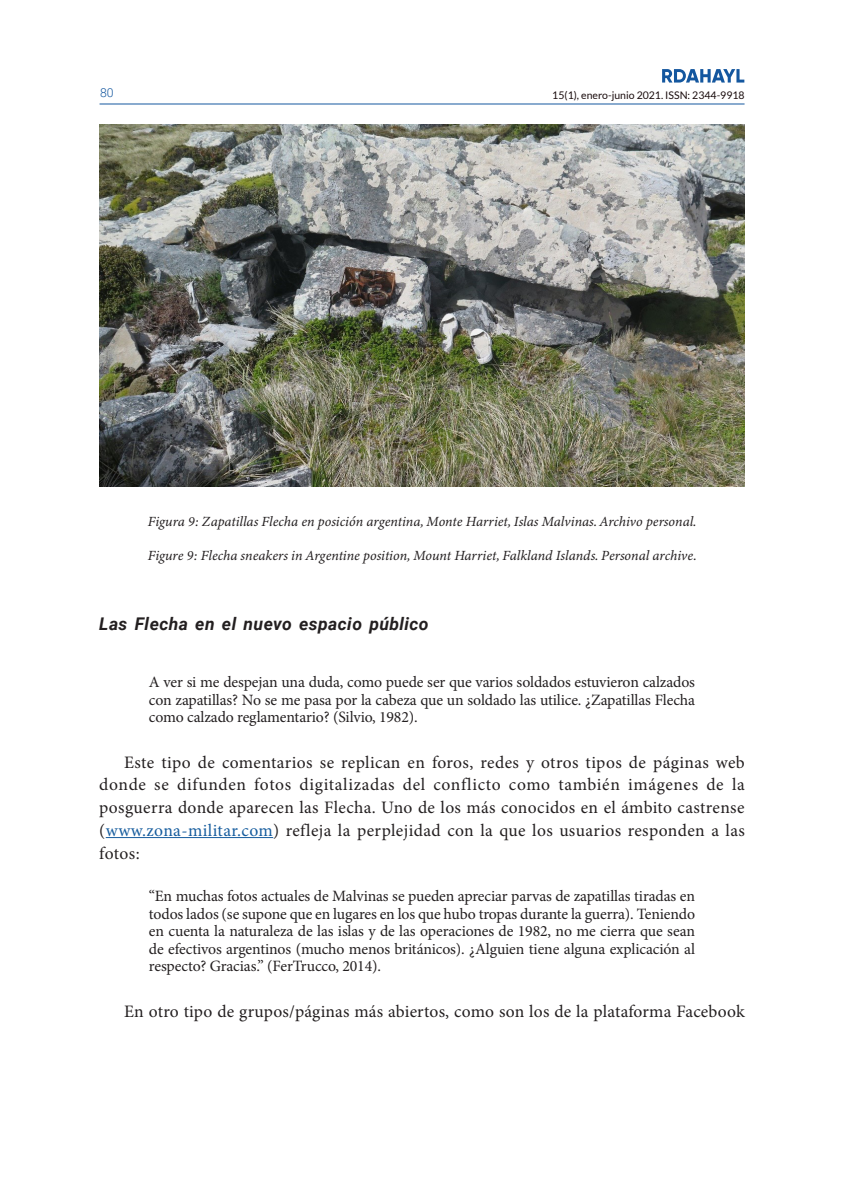
<style>
.page{position:relative;width:844px;height:1191px;background:#fff}
.page>*{position:absolute;margin:0;border:0;box-sizing:border-box;transform-origin:0 0}
.Cuerpo_de_texto{font:17.5px/22.8px "Minion Pro";letter-spacing:.015em;color:#231f20;text-align:justify}
.SUBTITULO_SECUNDARIO{font:italic 700 17.5px "Roboto";letter-spacing:.025em;color:#231f20}
.CITAS_TEXTUALES{font:15.75px/17.5px "Minion Pro";letter-spacing:-.01em;color:#231f20;text-align:justify}
.Texto_figuras_y_tabl{font:italic 14px "Minion Variable Concept";color:#231f20}
.t1{font:300 12.25px "Roboto";color:#14579f}
.t2{font:10.5px "Lato";color:#190b0c}
.s1{color:#175d9e}
</style>
<div class="page">
<hr style="left:99px;top:104px;width:645px;height:1px;background:#14579f">
<svg style="left:662px;top:69px;width:82px;height:14px"></svg>
<hr style="left:106px;top:837px;width:167px;height:1px;background:#175d9e">
<img style="left:99px;top:124px;width:645px;height:363px">
<p class="t1" style="left:100px;top:84px;width:15px">80</p>
<p class="t2" style="left:552px;top:89px;width:194px">15(1), enero-junio 2021. ISSN: 2344-9918</p>
<p class="Texto_figuras_y_tabl" style="left:148px;top:512px;width:549px">Figura 9: Zapatillas Flecha en posición argentina, Monte Harriet, Islas Malvinas. Archivo personal.</p>
<p class="Texto_figuras_y_tabl" style="left:148px;top:545px;width:549px">Figure 9: Flecha sneakers in Argentine position, Mount Harriet, Falkland Islands. Personal archive.</p>
<p class="SUBTITULO_SECUNDARIO" style="left:99px;top:611px;width:331px">Las Flecha en el nuevo espacio público</p>
<p class="CITAS_TEXTUALES" style="left:149px;top:673px;width:547px">A ver si me despejan una duda, como puede ser que varios soldados estuvieron calzados con zapatillas? No se me pasa por la cabeza que un soldado las utilice. ¿Zapatillas Flecha como calzado reglamentario? (Silvio, 1982).</p>
<p class="Cuerpo_de_texto" style="left:99px;top:750px;width:647px;text-indent:25px">Este tipo de comentarios se replican en foros, redes y otros tipos de páginas web donde se difunden fotos digitalizadas del conflicto como también imágenes de la posguerra donde aparecen las Flecha. Uno de los más conocidos en el ámbito castrense (<span class="s1">www.zona-militar.com</span>) refleja la perplejidad con la que los usuarios responden a las fotos:</p>
<p class="CITAS_TEXTUALES" style="left:149px;top:887px;width:547px">“En muchas fotos actuales de Malvinas se pueden apreciar parvas de zapatillas tiradas en todos lados (se supone que en lugares en los que hubo tropas durante la guerra). Teniendo en cuenta la naturaleza de las islas y de las operaciones de 1982, no me cierra que sean de efectivos argentinos (mucho menos británicos). ¿Alguien tiene alguna explicación al respecto? Gracias.” (FerTrucco, 2014).</p>
<p class="Cuerpo_de_texto" style="left:124px;top:999px;width:622px">En otro tipo de grupos/páginas más abiertos, como son los de la plataforma Facebook</p>
</div>
